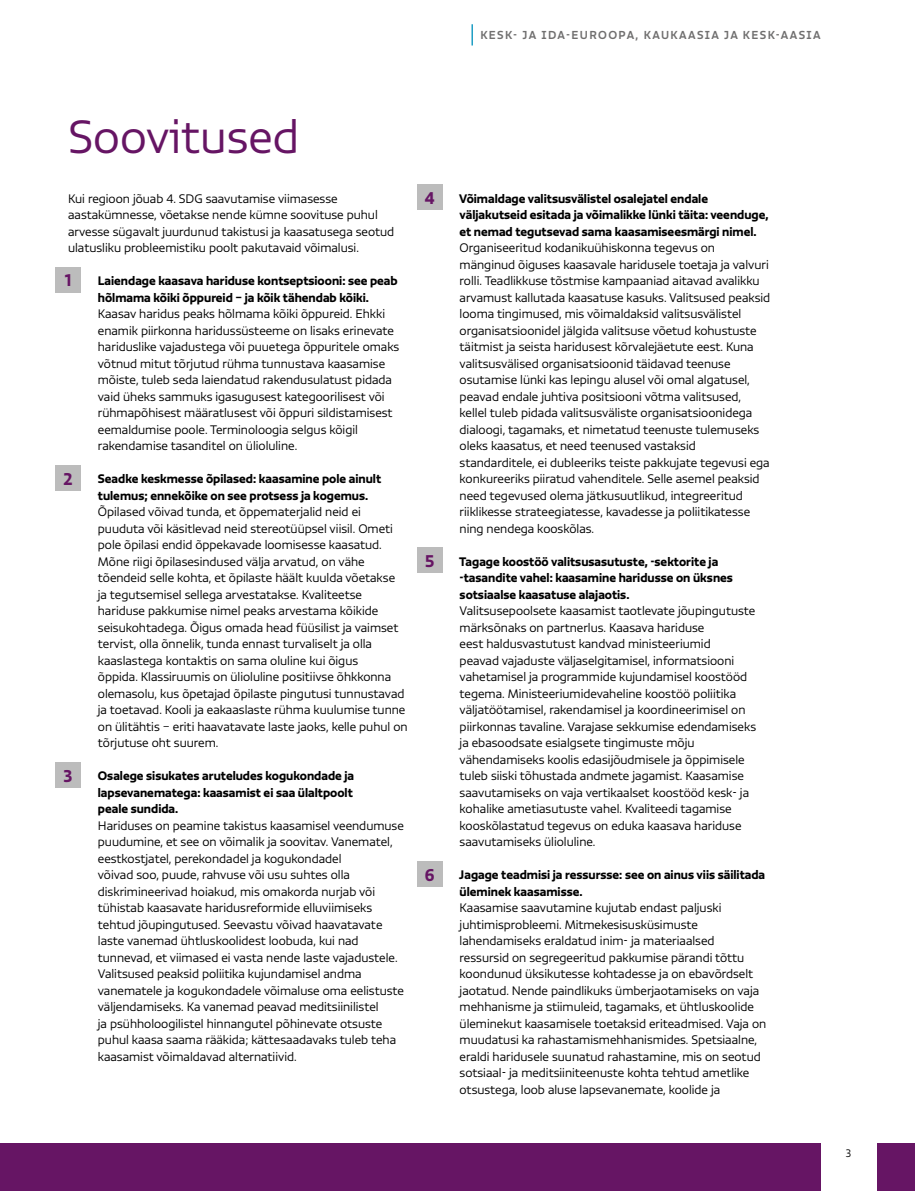
<style>
.page{position:relative;width:915px;height:1191px;background:#fff}
.page>*{position:absolute;margin:0;border:0;box-sizing:border-box;transform-origin:0 0}
.t1{font:300 45px "Vita Std";color:#661564}
.GMR_Text{font:16.5px "Vita Std Bld";color:#661564}
.GMR_Text-2{font:300 12px/16.5px "Vita Std";color:#000}
.GMR_Text-3{font:12px/16.5px "Vita Std Bld";color:#000}
.t2{font:500 11.25px "Vita Std";letter-spacing:.125em;color:#706f6f}
.t3{font:300 10.5px "Vita Std";color:#000}
</style>
<div class="page">
<hr style="left:471px;top:24px;width:2px;height:21px;background:#1f9ec4">
<div style="left:0;top:1143px;width:821px;height:48px;background:#661564"></div>
<div style="left:876px;top:1143px;width:38px;height:48px;background:#661564"></div>
<div style="left:55px;top:267px;width:26px;height:25px;background:#bcbcbc"></div>
<div style="left:55px;top:465px;width:26px;height:25px;background:#bcbcbc"></div>
<div style="left:55px;top:762px;width:26px;height:26px;background:#bcbcbc"></div>
<div style="left:417px;top:184px;width:25px;height:26px;background:#bcbcbc"></div>
<div style="left:417px;top:547px;width:25px;height:26px;background:#bcbcbc"></div>
<div style="left:417px;top:861px;width:25px;height:25px;background:#bcbcbc"></div>
<p class="t2" style="left:480px;top:28px;width:342px">KESK- JA IDA-EUROOPA, KAUKAASIA JA KESK-AASIA</p>
<p class="t1" style="left:68px;top:108px;width:232px">Soovitused</p>
<p class="GMR_Text-2" style="left:68px;top:190px;width:327px">Kui regioon jõuab 4. SDG saavutamise viimasesse aastakümnesse, võetakse nende kümne soovituse puhul arvesse sügavalt juurdunud takistusi ja kaasatusega seotud ulatusliku probleemistiku poolt pakutavaid võimalusi.</p>
<p class="GMR_Text-3" style="left:98px;top:272px;width:301px">Laiendage kaasava hariduse kontseptsiooni: see peab hõlmama kõiki õppureid – ja kõik tähendab kõiki.</p>
<p class="GMR_Text-2" style="left:98px;top:305px;width:303px">Kaasav haridus peaks hõlmama kõiki õppureid. Ehkki enamik piirkonna haridussüsteeme on lisaks erinevate hariduslike vajadustega või puuetega õppuritele omaks võtnud mitut tõrjutud rühma tunnustava kaasamise mõiste, tuleb seda laiendatud rakendusulatust pidada vaid üheks sammuks igasugusest kategoorilisest või rühmapõhisest määratlusest või õppuri sildistamisest eemaldumise poole. Terminoloogia selgus kõigil rakendamise tasanditel on ülioluline.</p>
<p class="GMR_Text-3" style="left:98px;top:470px;width:285px">Seadke keskmesse õpilased: kaasamine pole ainult tulemus; ennekõike on see protsess ja kogemus.</p>
<p class="GMR_Text-2" style="left:98px;top:503px;width:311px">Õpilased võivad tunda, et õppematerjalid neid ei puuduta või käsitlevad neid stereotüüpsel viisil. Ometi pole õpilasi endid õppekavade loomisesse kaasatud.<br>Mõne riigi õpilasesindused välja arvatud, on vähe tõendeid selle kohta, et õpilaste häält kuulda võetakse<br>ja tegutsemisel sellega arvestatakse. Kvaliteetse hariduse pakkumise nimel peaks arvestama kõikide seisukohtadega. Õigus omada head füüsilist ja vaimset tervist, olla õnnelik, tunda ennast turvaliselt ja olla kaaslastega kontaktis on sama oluline kui õigus<br>õppida. Klassiruumis on ülioluline positiivse õhkkonna olemasolu, kus õpetajad õpilaste pingutusi tunnustavad ja toetavad. Kooli ja eakaaslaste rühma kuulumise tunne on ülitähtis – eriti haavatavate laste jaoks, kelle puhul on tõrjutuse oht suurem.</p>
<p class="GMR_Text-3" style="left:98px;top:767px;width:258px;text-align:justify">Osalege sisukates aruteludes kogukondade ja lapsevanematega: kaasamist ei saa ülaltpoolt peale sundida.</p>
<p class="GMR_Text-2" style="left:98px;top:817px;width:307px">Hariduses on peamine takistus kaasamisel veendumuse puudumine, et see on võimalik ja soovitav. Vanematel, eestkostjatel, perekondadel ja kogukondadel<br>võivad soo, puude, rahvuse või usu suhtes olla diskrimineerivad hoiakud, mis omakorda nurjab või tühistab kaasavate haridusreformide elluviimiseks tehtud jõupingutused. Seevastu võivad haavatavate laste vanemad ühtluskoolidest loobuda, kui nad tunnevad, et viimased ei vasta nende laste vajadustele.<br>Valitsused peaksid poliitika kujundamisel andma vanematele ja kogukondadele võimaluse oma eelistuste väljendamiseks. Ka vanemad peavad meditsiinilistel<br>ja psühholoogilistel hinnangutel põhinevate otsuste puhul kaasa saama rääkida; kättesaadavaks tuleb teha kaasamist võimaldavad alternatiivid.</p>
<p class="GMR_Text" style="left:65px;top:269px;width:8px">1</p>
<p class="GMR_Text" style="left:63px;top:467px;width:11px">2</p>
<p class="GMR_Text" style="left:64px;top:764px;width:10px">3</p>
<h2 class="GMR_Text" style="left:424px;top:187px;width:12px">4</h2>
<h2 class="GMR_Text" style="left:425px;top:550px;width:11px">5</h2>
<h2 class="GMR_Text" style="left:425px;top:863px;width:11px">6</h2>
<p class="GMR_Text-3" style="left:459px;top:190px;width:310px">Võimaldage valitsusvälistel osalejatel endale väljakutseid esitada ja võimalikke lünki täita: veenduge, et nemad tegutsevad sama kaasamiseesmärgi nimel.</p>
<p class="GMR_Text-2" style="left:459px;top:239px;width:312px">Organiseeritud kodanikuühiskonna tegevus on mänginud õiguses kaasavale haridusele toetaja ja valvuri rolli. Teadlikkuse tõstmise kampaaniad aitavad avalikku arvamust kallutada kaasatuse kasuks. Valitsused peaksid looma tingimused, mis võimaldaksid valitsusvälistel organisatsioonidel jälgida valitsuse võetud kohustuste täitmist ja seista haridusest kõrvalejäetute eest. Kuna valitsusvälised organisatsioonid täidavad teenuse osutamise lünki kas lepingu alusel või omal algatusel, peavad endale juhtiva positsiooni võtma valitsused, kellel tuleb pidada valitsusväliste organisatsioonidega dialoogi, tagamaks, et nimetatud teenuste tulemuseks oleks kaasatus, et need teenused vastaksid standarditele, ei dubleeriks teiste pakkujate tegevusi ega konkureeriks piiratud vahenditele. Selle asemel peaksid need tegevused olema jätkusuutlikud, integreeritud riiklikesse strateegiatesse, kavadesse ja poliitikatesse ning nendega kooskõlas.</p>
<p class="GMR_Text-3" style="left:459px;top:553px;width:275px">Tagage koostöö valitsusasutuste, -sektorite ja -tasandite vahel: kaasamine haridusse on üksnes sotsiaalse kaasatuse alajaotis.</p>
<p class="GMR_Text-2" style="left:459px;top:602px;width:298px">Valitsusepoolsete kaasamist taotlevate jõupingutuste märksõnaks on partnerlus. Kaasava hariduse<br>eest haldusvastutust kandvad ministeeriumid<br>peavad vajaduste väljaselgitamisel, informatsiooni vahetamisel ja programmide kujundamisel koostööd tegema. Ministeeriumidevaheline koostöö poliitika väljatöötamisel, rakendamisel ja koordineerimisel on piirkonnas tavaline. Varajase sekkumise edendamiseks ja ebasoodsate esialgsete tingimuste mõju vähendamiseks koolis edasijõudmisele ja õppimisele tuleb siiski tõhustada andmete jagamist. Kaasamise saavutamiseks on vaja vertikaalset koostööd kesk- ja kohalike ametiasutuste vahel. Kvaliteedi tagamise kooskõlastatud tegevus on eduka kaasava hariduse saavutamiseks ülioluline.</p>
<p class="GMR_Text-3" style="left:459px;top:866px;width:307px">Jagage teadmisi ja ressursse: see on ainus viis säilitada üleminek kaasamisse.</p>
<p class="GMR_Text-2" style="left:459px;top:899px;width:308px">Kaasamise saavutamine kujutab endast paljuski juhtimisprobleemi. Mitmekesisusküsimuste lahendamiseks eraldatud inim- ja materiaalsed ressursid on segregeeritud pakkumise pärandi tõttu koondunud üksikutesse kohtadesse ja on ebavõrdselt jaotatud. Nende paindlikuks ümberjaotamiseks on vaja mehhanisme ja stiimuleid, tagamaks, et ühtluskoolide üleminekut kaasamisele toetaksid eriteadmised. Vaja on muudatusi ka rahastamismehhanismides. Spetsiaalne, eraldi haridusele suunatud rahastamine, mis on seotud sotsiaal- ja meditsiiniteenuste kohta tehtud ametlike otsustega, loob aluse lapsevanemate, koolide ja</p>
<p class="t3" style="left:845px;top:1146px;width:7px">3</p>
</div>
